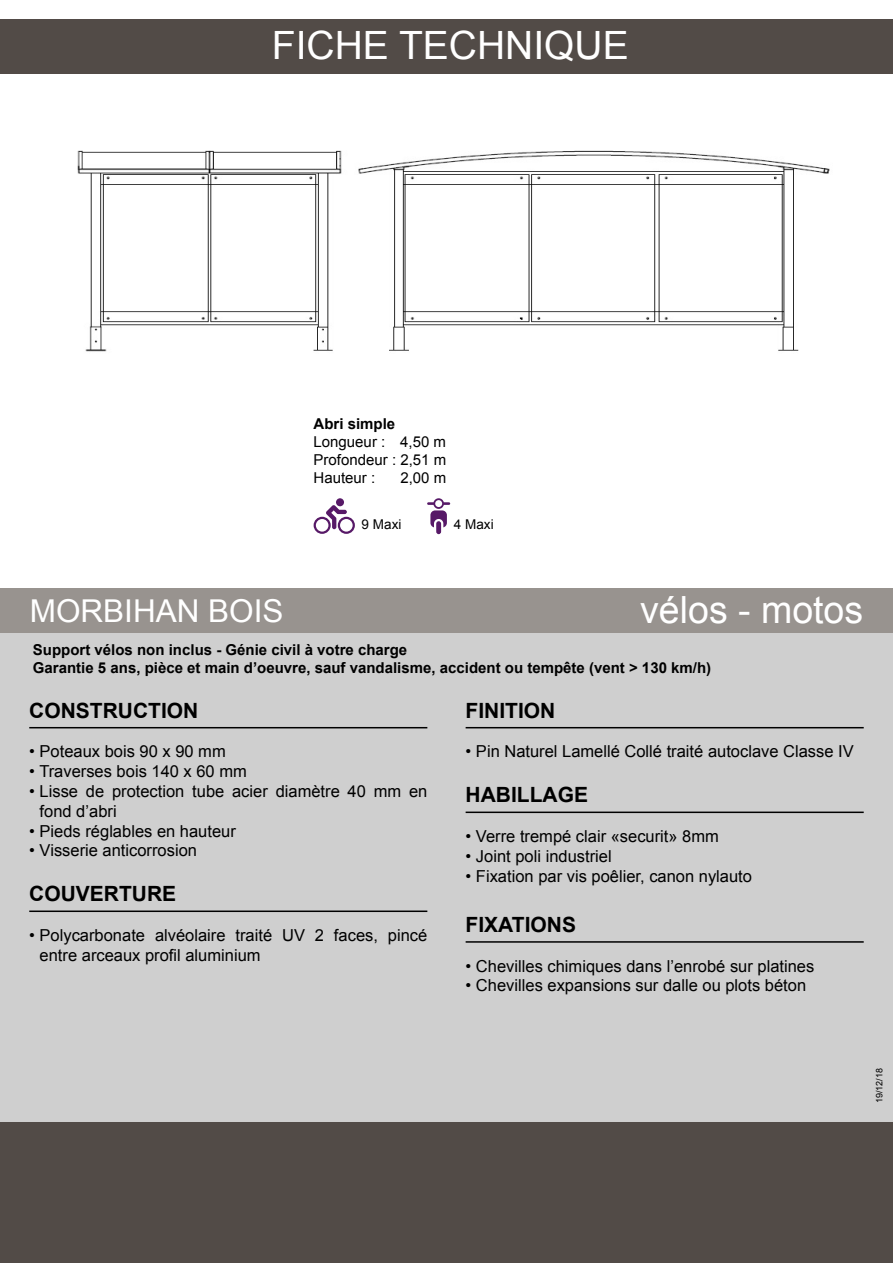
<style>
.page{position:relative;width:893px;height:1263px;background:#fff}
.page>*{position:absolute;margin:0;border:0;box-sizing:border-box;transform-origin:0 0}
.t1{font:39px "Arial";color:#fff}
.t2{font:37.5px "Arial";color:#fff}
.t3{font:31.5px "Arial";color:#fff}
.t4{font:700 21px "Arial";color:#000}
.t5{font:16.5px/19.8px "Arial";color:#000}
.t6{font:700 15px/18px "Arial";color:#000}
.t7{font:15px/18px "Arial";color:#000;text-align:justify}
.t8{font:13.5px "Arial";color:#000}
.t9{font:9px "Arial";color:#000}
</style>
<div class="page">
<div style="left:0;top:633px;width:893px;height:494px;background:#cfcfcf"></div>
<div style="left:0;top:589px;width:893px;height:44px;background:#98938f"></div>
<div style="left:0;top:1123px;width:893px;height:140px;background:#524b47"></div>
<hr style="left:29px;top:727px;width:398px;height:1px;background:#000">
<hr style="left:466px;top:727px;width:398px;height:1px;background:#000">
<hr style="left:466px;top:811px;width:398px;height:2px;background:#000">
<hr style="left:466px;top:941px;width:398px;height:2px;background:#000">
<hr style="left:29px;top:910px;width:398px;height:2px;background:#000">
<img style="left:77px;top:150px;width:753px;height:202px">
<div style="left:0;top:19px;width:893px;height:55px;background:#524b47"></div>
<svg style="left:427px;top:498px;width:23px;height:29px"></svg>
<div style="left:436px;top:521px;width:5px;height:13px;background:#571967;border-radius:2px"></div>
<div style="left:336px;top:498px;width:8px;height:8px;background:#571967;border-radius:50%"></div>
<svg style="left:314px;top:505px;width:41px;height:29px"></svg>
<h1 class="t1" style="left:272px;top:20px;width:358px">FICHE TECHNIQUE</h1>
<p class="t6" style="left:314px;top:415px;width:83px">Abri simple</p>
<p class="t7" style="left:314px;top:433px;width:134px">Longueur : 4,50 m Profondeur : 2,51 m Hauteur :</p>
<p class="t7" style="left:400px;top:469px;width:47px">2,00 m</p>
<h3 class="t3" style="left:30px;top:590px;width:255px">MORBIHAN BOIS</h3>
<p class="t8" style="left:362px;top:515px;width:41px">9 Maxi</p>
<p class="t8" style="left:454px;top:515px;width:41px">4 Maxi</p>
<h2 class="t2" style="left:640px;top:586px;width:224px">vélos - motos</h2>
<p class="t6" style="left:33px;top:641px;width:680px">Support vélos non inclus - Génie civil à votre charge<br>Garantie 5 ans, pièce et main d’oeuvre, sauf vandalisme, accident ou tempête (vent ˃ 130 km/h)</p>
<p class="t4" style="left:29px;top:696px;width:171px">CONSTRUCTION</p>
<p class="t5" style="left:29px;top:742px;width:198px">• Poteaux bois 90 x 90 mm</p>
<p class="t5" style="left:29px;top:762px;width:219px">• Traverses bois 140 x 60 mm</p>
<p class="t5" style="left:40px;top:781px;width:389px;text-indent:-10px">• Lisse de protection tube acier diamètre 40 mm en fond d’abri</p>
<p class="t5" style="left:29px;top:821px;width:208px">• Pieds réglables en hauteur</p>
<p class="t5" style="left:29px;top:841px;width:169px">• Visserie anticorrosion</p>
<p class="t4" style="left:29px;top:880px;width:149px">COUVERTURE</p>
<p class="t5" style="left:40px;top:925px;width:389px;text-indent:-10px">• Polycarbonate alvéolaire traité UV 2 faces, pincé entre arceaux profil aluminium</p>
<p class="t4" style="left:466px;top:696px;width:91px">FINITION</p>
<p class="t5" style="left:466px;top:742px;width:390px">• Pin Naturel Lamellé Collé traité autoclave Classe IV</p>
<p class="t4" style="left:466px;top:781px;width:124px">HABILLAGE</p>
<p class="t5" style="left:466px;top:826px;width:255px">• Verre trempé clair «securit» 8mm</p>
<p class="t5" style="left:466px;top:846px;width:148px">• Joint poli industriel</p>
<p class="t5" style="left:466px;top:866px;width:288px">• Fixation par vis poêlier, canon nylauto</p>
<p class="t4" style="left:466px;top:910px;width:112px">FIXATIONS</p>
<p class="t5" style="left:466px;top:956px;width:350px">• Chevilles chimiques dans l’enrobé sur platines</p>
<p class="t5" style="left:466px;top:976px;width:342px">• Chevilles expansions sur dalle ou plots béton</p>
<p class="t9" style="left:873px;top:1103px;width:37px;rotate:-90deg">19/12/18</p>
</div>
